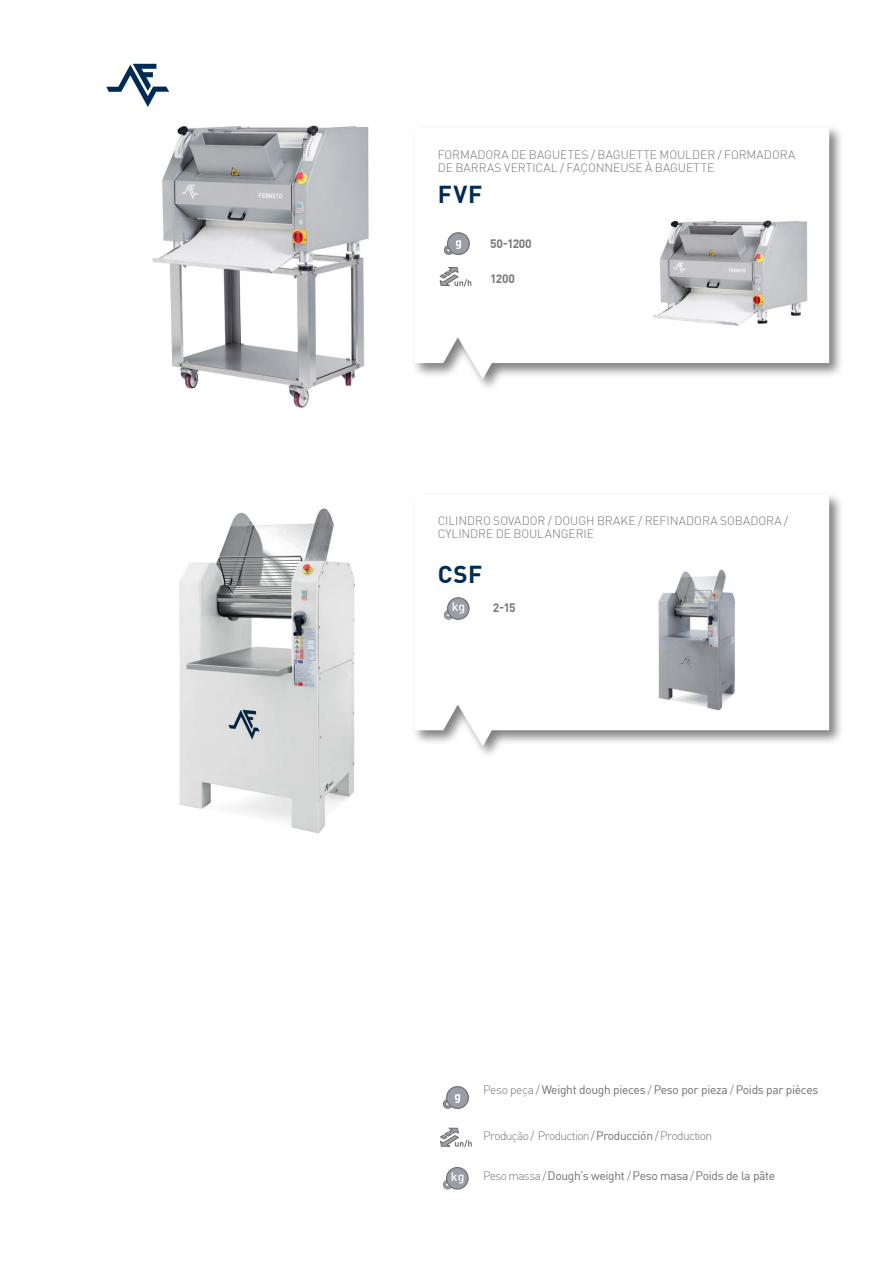
<style>
.page{position:relative;width:893px;height:1263px;background:#fff}
.page>*{position:absolute;margin:0;border:0;box-sizing:border-box;transform-origin:0 0}
.t1{font:700 24px "DIN Pro";letter-spacing:.04em;color:#002b54}
.t2{font:500 12.3px "DIN";color:#fff}
.t3{font:300 12px/13.5px "DIN Pro";letter-spacing:-.005em;color:#77787b}
.t4{font:12px "DIN";letter-spacing:-.025em;color:#6d6e71}
.t5{font:300 12px "DIN Pro";letter-spacing:-.05em;color:#77787b}
.t6{font:700 12px "DIN Pro";letter-spacing:-.025em;color:#77787b}
.s1{font-family:"DIN Pro";font-weight:300;color:#77787b}
.s2{font-family:"DIN";font-weight:400;color:#6d6e71}
</style>
<div class="page">
<div style="left:411px;top:492px;width:434px;height:268px;background:#000;opacity:.5"></div>
<svg style="left:415px;top:495px;width:414px;height:251px"></svg>
<img style="left:179px;top:508px;width:176px;height:325px">
<svg style="left:443px;top:597px;width:27px;height:23px"></svg>
<img style="left:639px;top:553px;width:109px;height:164px">
<div style="left:411px;top:124px;width:434px;height:269px;background:#000;opacity:.5"></div>
<svg style="left:415px;top:128px;width:414px;height:251px"></svg>
<svg style="left:106px;top:64px;width:63px;height:43px"></svg>
<img style="left:152px;top:125px;width:217px;height:283px">
<svg style="left:438px;top:267px;width:33px;height:19px"></svg>
<svg style="left:443px;top:1167px;width:26px;height:22px"></svg>
<svg style="left:440px;top:1127px;width:32px;height:20px"></svg>
<img style="left:644px;top:210px;width:171px;height:131px">
<svg style="left:443px;top:232px;width:27px;height:23px"></svg>
<svg style="left:443px;top:1086px;width:26px;height:23px"></svg>
<p class="t3" style="left:438px;top:148px;width:8px">FOR</p>
<p class="t3" style="left:460px;top:148px;width:19px">MADORA</p>
<p class="t3" style="left:511px;top:148px;width:26px">DE BAGUE</p>
<p class="t3" style="left:568px;top:148px;width:39px">TES / BAGUE</p>
<p class="t3" style="left:636px;top:148px;width:42px">TTE MOULDER</p>
<p class="t3" style="left:718px;top:148px;width:15px">/ FOR</p>
<p class="t3" style="left:746px;top:148px;width:19px">MADORA</p>
<p class="t3" style="left:438px;top:161px;width:27px">DE BARRAS</p>
<p class="t3" style="left:504px;top:161px;width:93px">VERTICAL / FAÇONNEUSE</p>
<p class="t3" style="left:645px;top:161px;width:18px">À BAGUE</p>
<p class="t3" style="left:694px;top:161px;width:20px">TTE</p>
<h1 class="t1" style="left:438px;top:179px;width:46px">FVF</h1>
<p class="t6" style="left:490px;top:236px;width:43px">50-1200</p>
<p class="t6" style="left:490px;top:270px;width:26px">1200</p>
<p class="t3" style="left:438px;top:513px;width:352px">CILINDRO SOVADOR / DOUGH BRAKE / REFINADORA SOBADORA /<br>CYLINDRE DE BOULANGERIE</p>
<h1 class="t1" style="left:438px;top:559px;width:46px">CSF</h1>
<p class="t2" style="left:452px;top:599px;width:15px">kg</p>
<p class="t6" style="left:493px;top:600px;width:24px">2-15</p>
<p class="t4" style="left:483px;top:1082px;width:337px"><span class="s1">PESO PEÇA /</span> Weight dough pieces <span class="s1">/</span> Peso por pieza <span class="s1">/</span> Poids par pièces</p>
<p class="t2" style="left:451px;top:1169px;width:15px">kg</p>
<p class="t5" style="left:483px;top:1128px;width:231px">PRODUÇÃO / PRODUCTION / <span class="s2">Producción</span> / PRODUCTION</p>
<p class="t4" style="left:483px;top:1168px;width:294px"><span class="s1">PESO MASSA /</span> Dough’s weight <span class="s1">/</span> Peso masa <span class="s1">/</span> Poids de la pâte</p>
</div>
